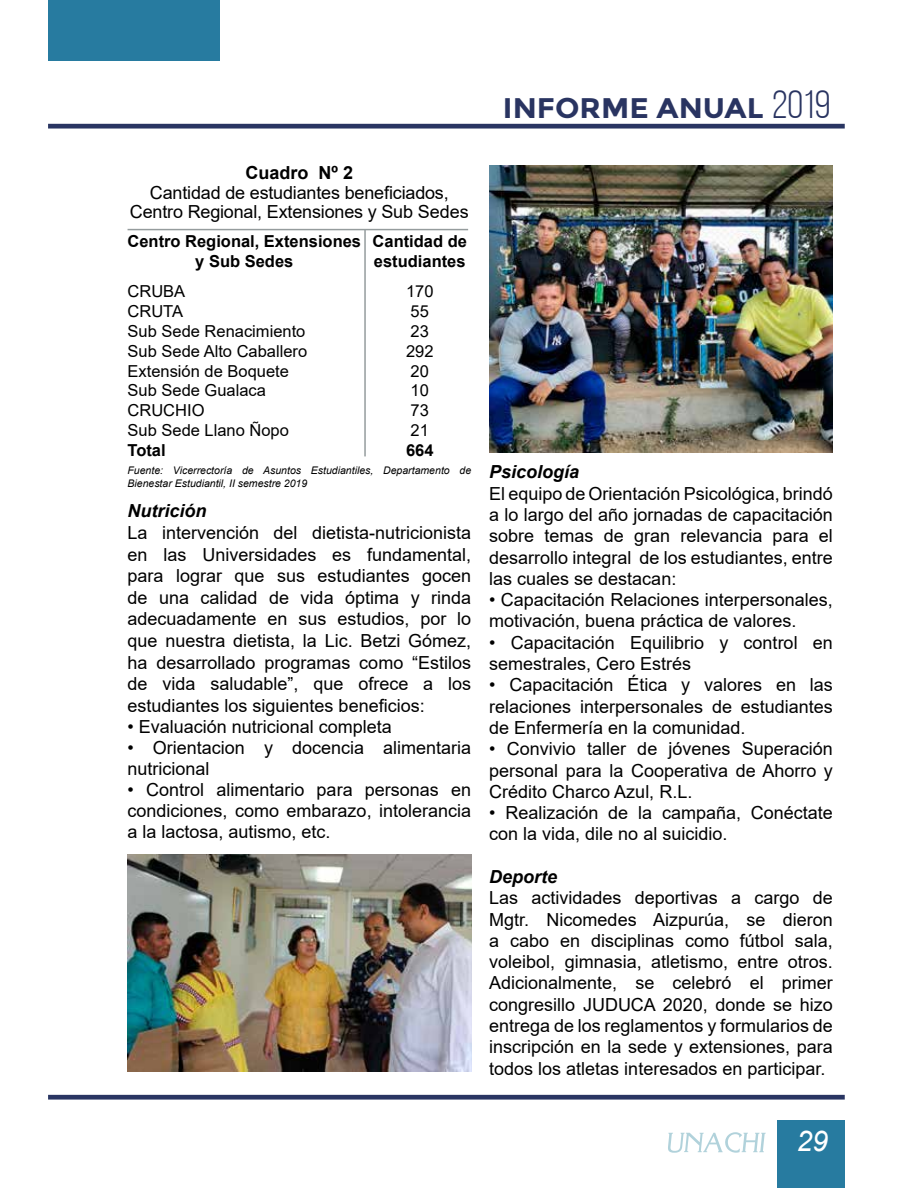
<style>
.page{position:relative;width:918px;height:1188px;background:#fff}
.page>*{position:absolute;margin:0;border:0;box-sizing:border-box;transform-origin:0 0}
.t1{font:italic 28.5px "Arial";color:#fff}
.t2{font:700 28.35px "Montserrat";color:#293461;scale:1.04 1}
.t3{font:18px/21.3px "Arial";color:#000;text-align:justify}
.t4{font:italic 700 18px "Arial";color:#000}
.t5{font:700 18px "Arial";color:#000}
.t6{font:16.5px/19.8px "Arial";color:#000}
.t7{font:700 16.5px/19.8px "Arial";color:#000;text-align:center}
.t8{font:italic 10.5px/12.6px "Arial";color:#000}
.s1{font-family:"Bebas Neue";font-weight:400;font-size:39.45px}
</style>
<div class="page">
<div style="left:778px;top:1120px;width:67px;height:68px;background:#277ba0"></div>
<div style="left:48px;top:0;width:172px;height:61px;background:#277ba0"></div>
<hr style="left:48px;top:124px;width:797px;height:4px;background:#293562">
<div style="left:48px;top:1095px;width:797px;height:5px;background:#293562"></div>
<svg style="left:668px;top:1132px;width:98px;height:21px"></svg>
<img style="left:489px;top:166px;width:344px;height:287px">
<hr style="left:364px;top:230px;width:2px;height:226px;background:#959c9d">
<hr style="left:128px;top:229px;width:340px;height:1px;background:#959c9d">
<img style="left:128px;top:855px;width:343px;height:216px">
<h2 class="t2" style="left:503px;top:91px;width:317px">INFORME ANUAL <span class="s1">2019</span></h2>
<p class="t5" style="left:246px;top:160px;width:109px">Cuadro Nº 2</p>
<p class="t3" style="left:130px;top:183px;width:340px;line-height:19.5px;text-align:center">Cantidad de estudiantes beneficiados,<br>Centro Regional, Extensiones y Sub Sedes</p>
<p class="t7" style="left:128px;top:232px;width:235px">Centro Regional, Extensiones y Sub Sedes</p>
<p class="t6" style="left:128px;top:282px;width:181px">CRUBA<br>CRUTA<br>Sub Sede Renacimiento<br>Sub Sede Alto Caballero<br>Extensión de Boquete<br>Sub Sede Gualaca<br>CRUCHIO<br>Sub Sede Llano Ñopo</p>
<p class="t7" style="left:128px;top:440px;width:40px">Total</p>
<p class="t7" style="left:373px;top:232px;width:96px;text-align:left">Cantidad de estudiantes</p>
<p class="t6" style="left:406px;top:282px;width:29px">170<br>55<br>23<br>292<br>20<br>10<br>73<br>21</p>
<p class="t7" style="left:406px;top:440px;width:29px">664</p>
<p class="t8" style="left:128px;top:464px;width:345px">Fuente: Vicerrectoría de Asuntos Estudiantiles, Departamento de<br>Bienestar Estudiantil, II semestre 2019</p>
<p class="t4" style="left:128px;top:499px;width:81px">Nutrición</p>
<p class="t3" style="left:128px;top:522px;width:345px">La intervención del dietista-nutricionista en las Universidades es fundamental, para lograr que sus estudiantes gocen de una calidad de vida óptima y rinda adecuadamente en sus estudios, por lo que nuestra dietista, la Lic. Betzi Gómez, ha desarrollado programas como “Estilos de vida saludable”, que ofrece a los estudiantes los siguientes beneficios:</p>
<p class="t3" style="left:128px;top:716px;width:266px">• Evaluación nutricional completa</p>
<p class="t3" style="left:128px;top:737px;width:345px">• Orientacion y docencia alimentaria nutricional</p>
<p class="t3" style="left:128px;top:779px;width:345px">• Control alimentario para personas en condiciones, como embarazo, intolerancia a la lactosa, autismo, etc.</p>
<p class="t4" style="left:489px;top:460px;width:92px">Psicología</p>
<p class="t3" style="left:489px;top:483px;width:345px">El equipo de Orientación Psicológica, brindó a lo largo del año jornadas de capacitación sobre temas de gran relevancia para el desarrollo integral de los estudiantes, entre las cuales se destacan:</p>
<p class="t3" style="left:489px;top:589px;width:345px">• Capacitación Relaciones interpersonales, motivación, buena práctica de valores.</p>
<p class="t3" style="left:489px;top:632px;width:345px">• Capacitación Equilibrio y control en semestrales, Cero Estrés</p>
<p class="t3" style="left:489px;top:674px;width:345px">• Capacitación Ética y valores en las relaciones interpersonales de estudiantes de Enfermería en la comunidad.</p>
<p class="t3" style="left:489px;top:738px;width:345px">• Convivio taller de jóvenes Superación personal para la Cooperativa de Ahorro y Crédito Charco Azul, R.L.</p>
<p class="t3" style="left:489px;top:802px;width:345px">• Realización de la campaña, Conéctate con la vida, dile no al suicidio.</p>
<p class="t4" style="left:489px;top:865px;width:70px">Deporte</p>
<p class="t3" style="left:489px;top:887px;width:345px">Las actividades deportivas a cargo de Mgtr. Nicomedes Aizpurúa, se dieron a cabo en disciplinas como fútbol sala, voleibol, gimnasia, atletismo, entre otros.<br>Adicionalmente, se celebró el primer congresillo JUDUCA 2020, donde se hizo entrega de los reglamentos y formularios de inscripción en la sede y extensiones, para todos los atletas interesados en participar.</p>
<h1 class="t1" style="left:796px;top:1123px;width:33px">29</h1>
</div>
